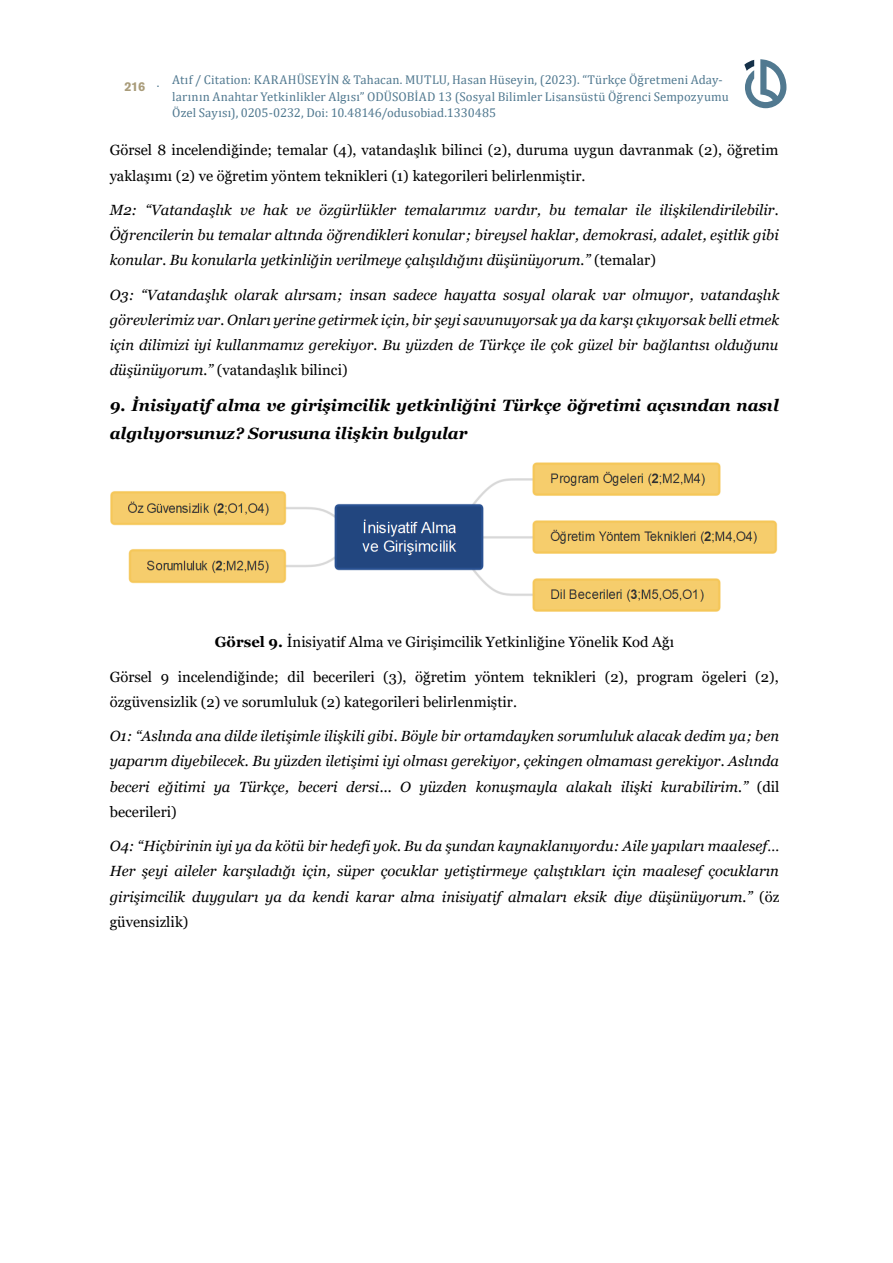
<style>
.page{position:relative;width:893px;height:1263px;background:#fff}
.page>*{position:absolute;margin:0;border:0;box-sizing:border-box;transform-origin:0 0}
.t1{font:italic 700 16.35px/27.8px "Georgia";color:#000}
.t2{font:italic 14.85px/25.3px "Georgia";color:#000;text-align:justify}
.t3{font:14.85px/25.3px "Georgia";color:#000}
.Odü_Metin__tırnaklı{font:12.75px/16.5px "Cambria";letter-spacing:.01em;color:#517990}
.Odü_Metin__tırnaklı-2{font:700 12.75px "Akzidenz Grotesk Pro";color:#a99c7a}
.s1{font-style:normal}
.s2{font-weight:700}
</style>
<div class="page">
<svg style="left:744px;top:59px;width:42px;height:49px"></svg>
<img style="left:110px;top:462px;width:668px;height:150px">
<p class="Odü_Metin__tırnaklı-2" style="left:124px;top:78px;width:37px">216 <sup>.</sup></p>
<p class="Odü_Metin__tırnaklı" style="left:172px;top:72px;width:558px">Atıf / Citation: KARAHÜSEYİN &amp; Tahacan. MUTLU, Hasan Hüseyin, (2023). “Türkçe Öğretmeni Aday&shy;larının Anahtar Yetkinlikler Algısı” ODÜSOBİAD 13 (Sosyal Bilimler Lisansüstü Öğrenci Sempozyumu<br>Özel Sayısı), 0205-0232, Doi: 10.48146/odusobiad.1330485</p>
<p class="t3" style="left:110px;top:138px;width:670px">Görsel 8 incelendiğinde; temalar (4), vatandaşlık bilinci (2), duruma uygun davranmak (2), öğretim yaklaşımı (2) ve öğretim yöntem teknikleri (1) kategorileri belirlenmiştir.</p>
<p class="t2" style="left:110px;top:197px;width:671px">M2: “Vatandaşlık ve hak ve özgürlükler temalarımız vardır, bu temalar ile ilişkilendirilebilir.<br>Öğrencilerin bu temalar altında öğrendikleri konular; bireysel haklar, demokrasi, adalet, eşitlik gibi konular. Bu konularla yetkinliğin verilmeye çalışıldığını düşünüyorum.” <span class="s1">(temalar)</span></p>
<p class="t2" style="left:110px;top:282px;width:671px">O3: “Vatandaşlık olarak alırsam; insan sadece hayatta sosyal olarak var olmuyor, vatandaşlık görevlerimiz var. Onları yerine getirmek için, bir şeyi savunuyorsak ya da karşı çıkıyorsak belli etmek için dilimizi iyi kullanmamız gerekiyor. Bu yüzden de Türkçe ile çok güzel bir bağlantısı olduğunu düşünüyorum.” <span class="s1">(vatandaşlık bilinci)</span></p>
<p class="t1" style="left:110px;top:391px;width:671px">9. İnisiyatif alma ve girişimcilik yetkinliğini Türkçe öğretimi açısından nasıl algılıyorsunuz? Sorusuna ilişkin bulgular</p>
<p class="t3" style="left:215px;top:630px;width:461px"><span class="s2">Görsel 9.</span> İnisiyatif Alma ve Girişimcilik Yetkinliğine Yönelik Kod Ağı</p>
<p class="t3" style="left:110px;top:664px;width:670px">Görsel 9 incelendiğinde; dil becerileri (3), öğretim yöntem teknikleri (2), program ögeleri (2), özgüvensizlik (2) ve sorumluluk (2) kategorileri belirlenmiştir.</p>
<p class="t2" style="left:110px;top:723px;width:671px">O1: “Aslında ana dilde iletişimle ilişkili gibi. Böyle bir ortamdayken sorumluluk alacak dedim ya; ben yaparım diyebilecek. Bu yüzden iletişimi iyi olması gerekiyor, çekingen olmaması gerekiyor. Aslında beceri eğitimi ya Türkçe, beceri dersi... O yüzden konuşmayla alakalı ilişki kurabilirim.” <span class="s1">(dil becerileri)</span></p>
<p class="t2" style="left:110px;top:833px;width:671px">O4: “Hiçbirinin iyi ya da kötü bir hedefi yok. Bu da şundan kaynaklanıyordu: Aile yapıları maalesef… Her şeyi aileler karşıladığı için, süper çocuklar yetiştirmeye çalıştıkları için maalesef çocukların girişimcilik duyguları ya da kendi karar alma inisiyatif almaları eksik diye düşünüyorum.” <span class="s1">(öz güvensizlik)</span></p>
</div>
